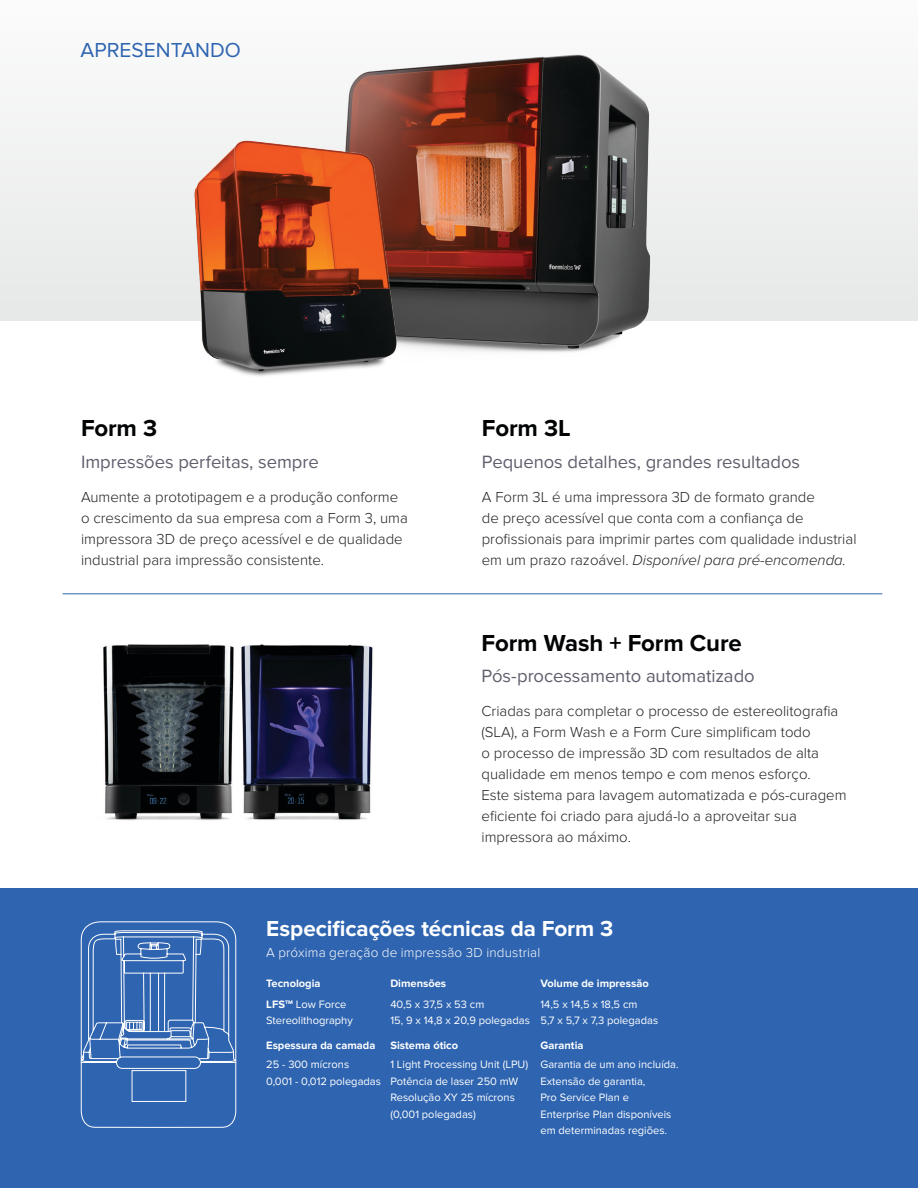
<style>
.page{position:relative;width:918px;height:1188px;background:#fff}
.page>*{position:absolute;margin:0;border:0;box-sizing:border-box;transform-origin:0 0}
.t1{font:700 24px "Proxima Nova";letter-spacing:-.005em;color:#020304}
.t2{font:700 22.5px "Proxima Nova";letter-spacing:-.005em;color:#fff}
.t3{font:21px "Proxima Nova";letter-spacing:.005em;color:#2e64b0}
.t4{font:18.45px "Proxima Nova";letter-spacing:-.005em;color:#5f5f6d}
.t5{font:300 15px/21px "Proxima Nova";color:#231f20}
.t6{font:300 13.5px "Proxima Nova";letter-spacing:.01em;color:#fff}
.t7{font:11.1px/16.5px "Proxima Nova";color:#fff}
.t8{font:700 11.1px "Proxima Nova";color:#fff}
.s1{font-style:italic}
.s2{font-weight:700}
</style>
<div class="page">
<div style="left:0;top:888px;width:918px;height:300px;background:#2e64b0"></div>
<div style="left:0;top:0;width:918px;height:321px;background:#f3f4f4"></div>
<img style="left:347px;top:54px;width:323px;height:298px">
<img style="left:187px;top:123px;width:215px;height:253px">
<hr style="left:63px;top:594px;width:819px;height:1px;background:#2e64b0">
<img style="left:103px;top:644px;width:270px;height:176px">
<svg style="left:80px;top:921px;width:157px;height:207px"></svg>
<div style="left:132px;top:1070px;width:54px;height:32px;border:1px solid #fff"></div>
<p class="t3" style="left:80px;top:38px;width:162px">APRESENTANDO</p>
<p class="t1" style="left:81px;top:414px;width:78px">Form 3</p>
<p class="t4" style="left:81px;top:451px;width:239px">Impressões perfeitas, sempre</p>
<p class="t5" style="left:81px;top:486px;width:328px">Aumente a prototipagem e a produção conforme o crescimento da sua empresa com a Form 3, uma impressora 3D de preço acessível e de qualidade industrial para impressão consistente.</p>
<p class="t1" style="left:482px;top:414px;width:91px">Form 3L</p>
<p class="t4" style="left:482px;top:451px;width:320px">Pequenos detalhes, grandes resultados</p>
<p class="t5" style="left:482px;top:486px;width:376px">A Form 3L é uma impressora 3D de formato grande<br>de preço acessível que conta com a confiança de profissionais para imprimir partes com qualidade industrial em um prazo razoável. <span class="s1">Disponível para pré-encomenda.</span></p>
<p class="t1" style="left:482px;top:629px;width:262px">Form Wash + Form Cure</p>
<p class="t4" style="left:482px;top:665px;width:275px">Pós-processamento automatizado</p>
<p class="t5" style="left:482px;top:701px;width:367px">Criadas para completar o processo de estereolitografia (SLA), a Form Wash e a Form Cure simplificam todo<br>o processo de impressão 3D com resultados de alta qualidade em menos tempo e com menos esforço.<br>Este sistema para lavagem automatizada e pós-curagem eficiente foi criado para ajudá-lo a aproveitar sua impressora ao máximo.</p>
<p class="t2" style="left:266px;top:915px;width:349px">Especificações técnicas da Form 3</p>
<p class="t6" style="left:266px;top:944px;width:276px">A próxima geração de impressão 3D industrial</p>
<p class="t8" style="left:266px;top:977px;width:56px">Tecnologia</p>
<p class="t8" style="left:390px;top:977px;width:57px">Dimensões</p>
<p class="t8" style="left:540px;top:977px;width:110px">Volume de impressão</p>
<p class="t7" style="left:266px;top:996px;width:88px"><span class="s2">LFS</span><sup>TM</sup> Low Force<br>Stereolithography</p>
<p class="t7" style="left:390px;top:996px;width:95px">40,5 x 37,5 x 53 cm</p>
<p class="t7" style="left:540px;top:996px;width:98px">14,5 x 14,5 x 18,5 cm</p>
<p class="t7" style="left:540px;top:1012px;width:119px">5,7 x 5,7 x 7,3 polegadas</p>
<p class="t7" style="left:390px;top:1012px;width:141px">15, 9 x 14,8 x 20,9 polegadas</p>
<p class="t8" style="left:266px;top:1039px;width:111px">Espessura da camada</p>
<p class="t8" style="left:390px;top:1039px;width:69px">Sistema ótico</p>
<p class="t8" style="left:540px;top:1039px;width:45px">Garantia</p>
<p class="t7" style="left:266px;top:1057px;width:85px">25 - 300 mícrons</p>
<p class="t7" style="left:266px;top:1073px;width:116px">0,001 - 0,012 polegadas</p>
<p class="t7" style="left:390px;top:1057px;width:139px">1 Light Processing Unit (LPU)<br>Potência de laser 250 mW<br>Resolução XY 25 mícrons (0,001 polegadas)</p>
<p class="t7" style="left:540px;top:1057px;width:140px">Garantia de um ano incluída.</p>
<p class="t7" style="left:540px;top:1073px;width:132px">Extensão de garantia,<br>Pro Service Plan e<br>Enterprise Plan disponíveis em determinadas regiões.</p>
</div>
